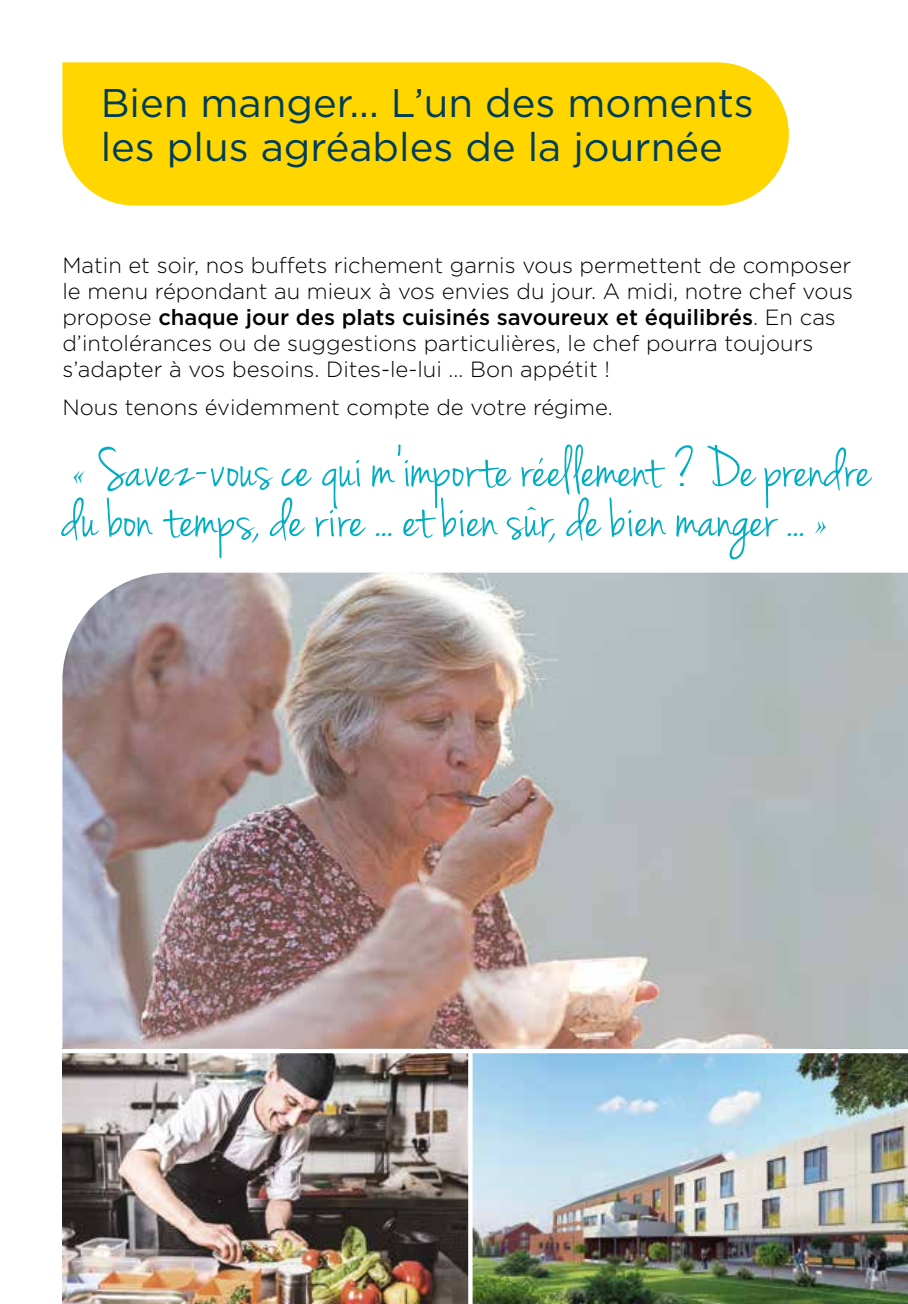
<style>
.page{position:relative;width:908px;height:1304px;background:#fff}
.page>*{position:absolute;margin:0;border:0;box-sizing:border-box;transform-origin:0 0}
.t1{font:60px/50px "Jenna Sue";color:#00aec3}
.t2{font:40px/44px "Gotham";color:#003d58}
.t3{font:300 22px/26px "Gotham";color:#000}
.s1{font-weight:500}
.s2{font-family:"Savoye Let Plain"}
</style>
<div class="page">
<div style="left:62px;top:62px;width:726px;height:144px;background:#ffd600"></div>
<img style="left:472px;top:1053px;width:435px;height:251px">
<img style="left:62px;top:1053px;width:406px;height:251px">
<svg style="left:468px;top:1053px;width:1px;height:251px"></svg>
<img style="left:62px;top:573px;width:845px;height:476px">
<h2 class="t2" style="left:101px;top:80px;width:654px">Bien manger... L’un des moments les plus agréables de la journée</h2>
<p class="t3" style="left:62px;top:252px;width:791px">Matin et soir, nos buffets richement garnis vous permettent de composer le menu répondant au mieux à vos envies du jour. A midi, notre chef vous propose <span class="s1">chaque jour des plats cuisinés savoureux et équilibrés</span>. En cas d’intolérances ou de suggestions particulières, le chef pourra toujours s’adapter à vos besoins. Dites-le-lui … Bon appétit !</p>
<p class="t3" style="left:62px;top:394px;width:551px">Nous tenons évidemment compte de votre régime.</p>
<h1 class="t1" style="left:62px;top:447px;width:809px"><span class="s2">«</span> Savez-vous ce qui m’importe reellement ? De prendre du bon temps, de rire ... et bien sur, de bien manger ... <span class="s2">»</span></h1>
</div>
